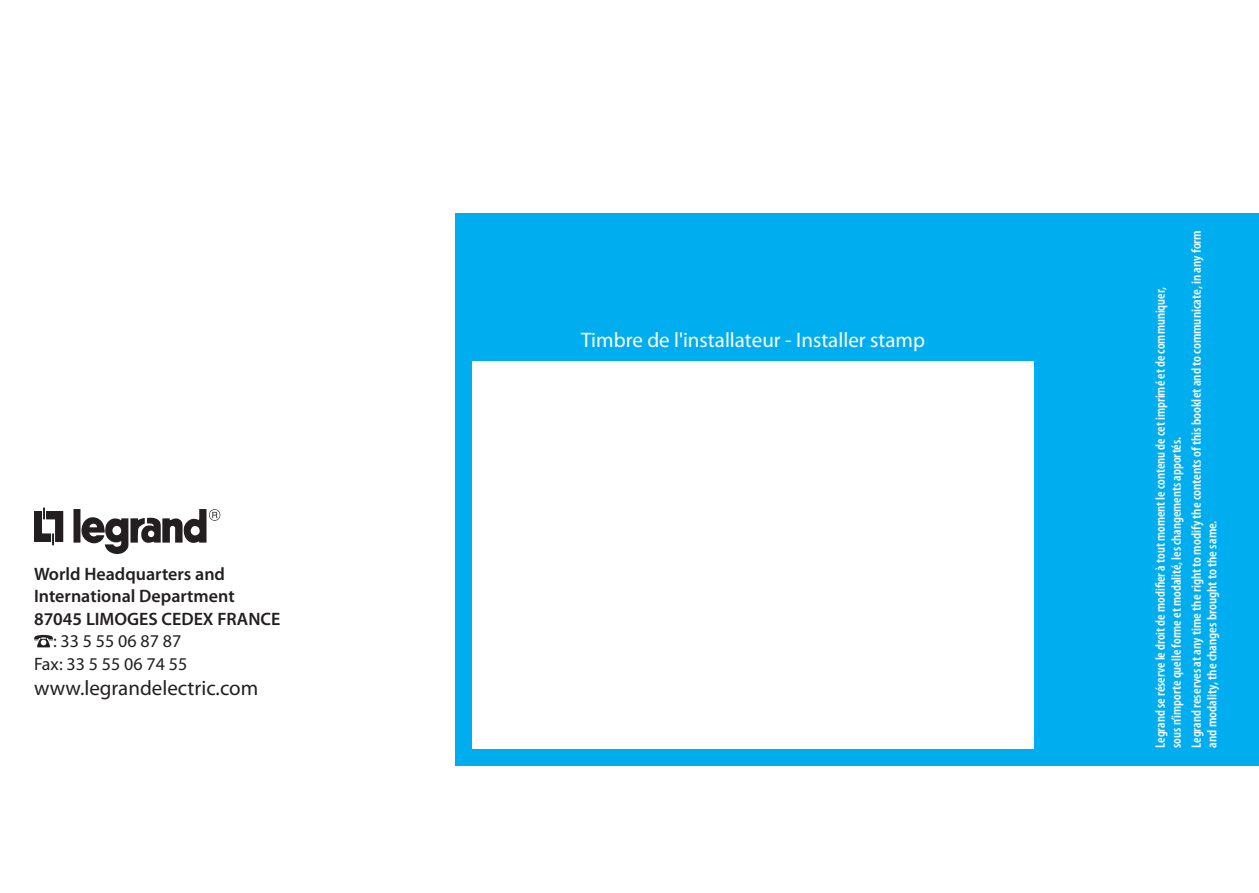
<style>
.page{position:relative;width:1259px;height:893px;background:#fff}
.page>*{position:absolute;margin:0;border:0;box-sizing:border-box;transform-origin:0 0}
.t1{font:21px "Myriad Pro";color:#fff}
.t2{font:21px "Myriad Pro";color:#231f20}
.t3{font:600 18px "Myriad Pro";color:#231f20}
.t4{font:18px "Myriad Pro";color:#231f20}
.t5{font:600 condensed 13.5px/15.6px "Myriad Pro";color:#fff}
</style>
<div class="page">
<div style="left:455px;top:213px;width:804px;height:552px;background:#00aeef"></div>
<div style="left:472px;top:361px;width:561px;height:387px;background:#fff"></div>
<svg style="left:34px;top:635px;width:19px;height:12px"></svg>
<div style="left:73px;top:509px;width:7px;height:34px;background:#231f20"></div>
<svg style="left:80px;top:509px;width:126px;height:46px"></svg>
<svg style="left:34px;top:508px;width:29px;height:37px"></svg>
<svg style="left:209px;top:509px;width:11px;height:12px"></svg>
<svg style="left:210px;top:510px;width:10px;height:10px"></svg>
<svg style="left:212px;top:512px;width:5px;height:6px"></svg>
<p class="t3" style="left:34px;top:562px;width:193px">World Headquarters and</p>
<p class="t3" style="left:34px;top:585px;width:202px">International Department</p>
<p class="t3" style="left:34px;top:607px;width:248px">87045 LIMOGES CEDEX FRANCE</p>
<p class="t4" style="left:53px;top:630px;width:130px">: 33 5 55 06 87 87</p>
<p class="t4" style="left:34px;top:653px;width:155px">Fax: 33 5 55 06 74 55</p>
<p class="t2" style="left:34px;top:675px;width:226px">www.legrandelectric.com</p>
<p class="t1" style="left:581px;top:327px;width:345px">Timbre de l'installateur - Installer stamp</p>
<p class="t5" style="left:1188px;top:748px;width:519px;rotate:-90deg">Legrand reserves at any time the right to modify the contents of this booklet and to communicate, in any form and modality, the changes brought to the same.</p>
<p class="t5" style="left:1152px;top:748px;width:462px;rotate:-90deg">Legrand se réserve le droit de modifier à tout moment le contenu de cet imprimé et de communiquer,</p>
<p class="t5" style="left:1168px;top:748px;width:312px;rotate:-90deg">sous n’importe quelle forme et modalité, les changements apportés.</p>
</div>
